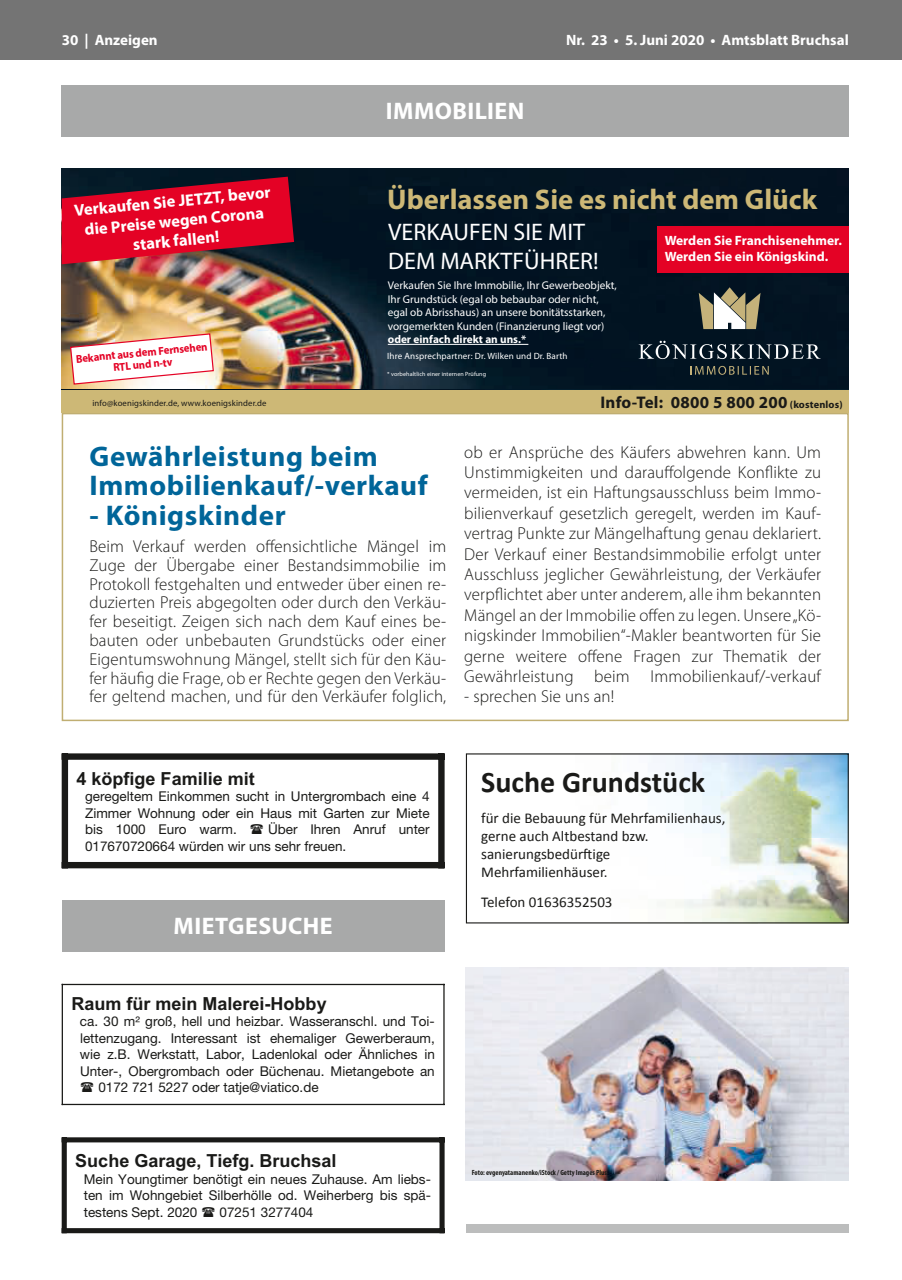
<style>
.page{position:relative;width:902px;height:1280px;background:#fff}
.page>*{position:absolute;margin:0;border:0;box-sizing:border-box;transform-origin:0 0}
.BRUCHS_Inhalt_vorder{font:700 30px "Calibri";color:#1a1a18}
.BRUCHS_Inhalt_vorder-2{font:700 28.5px/29.2px "Myriad Pro";letter-spacing:.02em;color:#006599}
.BRUCHS_Inhalt_vorder-3{font:700 28.5px "Myriad Pro";color:#cdb876}
.BRUCHS_Inhalt_vorder-4{font:24px/28.5px "Myriad Pro";color:#fff}
.BRUCHS_Inhalt_vorder-5{font:700 24px "Myriad Pro";letter-spacing:.02em;color:#fff}
.BRUCHS_Inhalt_vorder-6{font:700 18px "Arial";color:#1a1a18}
.BRUCHS_Inhalt_vorder-7{font:300 17.25px/20.4px "Myriad Pro";letter-spacing:.01em;color:#1a1a18;text-align:justify}
.BRUCHS_Inhalt_vorder-8{font:700 16.95px "Myriad Pro";letter-spacing:.015em;color:#1a1a18}
.BRUCHS_Inhalt_vorder-9{font:700 16.5px/19.8px "Myriad Pro";color:#fff;text-align:center}
.BRUCHS_Inhalt_vorder-10{font:15px/18px "Calibri";color:#1a1a18}
.BRUCHS_Inhalt_vorder-11{font:700 15px "Myriad Pro";color:#fff}
.BRUCHS_Titel_vordere{font:700 15px "Myriad Pro";color:#fff}
.BRUCHS_Inhalt_vorder-12{font:13.5px/16.5px "Helvetica Neue LT Std";color:#1a1a18;text-align:justify}
.BRUCHS_Inhalt_vorder-13{font:700 13.5px/16.2px "Myriad Pro";color:#fff}
.BRUCHS_Inhalt_vorder-14{font:700 11.4px/12.1px "Myriad Pro";color:#e40225;text-align:center;scale:.94 1}
.BRUCHS_Inhalt_vorder-15{font:11.25px/13.5px "Myriad Pro";color:#fff}
.BRUCHS_Inhalt_vorder-16{font:9.15px "Myriad Pro";letter-spacing:.015em;color:#fff}
.BRUCHS_Inhalt_vorder-17{font:8.7px "Myriad Pro";letter-spacing:.015em;color:#1a1a18}
.BRUCHS_Inhalt_vorder-18{font:700 condensed 7.5px "Myriad Pro";color:#1a1a18}
.BRUCHS_Inhalt_vorder-19{font:6px "Myriad Pro";letter-spacing:.015em;color:#fff}
.s1{font-weight:700}
.s2{font-size:10.35px}
</style>
<div class="page">
<div style="left:0;top:0;width:901px;height:60px;background:#747474"></div>
<div style="left:62px;top:85px;width:786px;height:51px;background:#a8a9a9"></div>
<div style="left:62px;top:900px;width:382px;height:51px;background:#a8a9a9"></div>
<img style="left:848px;top:796px;width:1px;height:85px">
<svg style="left:466px;top:753px;width:382px;height:170px"></svg>
<img style="left:62px;top:168px;width:786px;height:222px">
<svg style="left:698px;top:287px;width:62px;height:42px"></svg>
<svg style="left:638px;top:341px;width:182px;height:18px;background:#384651"></svg>
<svg style="left:690px;top:366px;width:78px;height:9px"></svg>
<div style="left:62px;top:413px;width:786px;height:308px;border:2px solid #c0ae72"></div>
<div style="left:62px;top:390px;width:786px;height:23px;background:#cdb876"></div>
<div style="left:657px;top:226px;width:191px;height:46px;background:#e40225"></div>
<hr style="left:388px;top:344px;width:140px;height:1px;background:#fff">
<svg style="left:69px;top:333px;width:145px;height:52px"></svg>
<svg style="left:62px;top:177px;width:232px;height:87px;background:#b50c28"></svg>
<div style="left:62px;top:1228px;width:382px;height:5px;background:#1a1a18"></div>
<div style="left:439px;top:1137px;width:5px;height:96px;background:#1a1a18"></div>
<div style="left:62px;top:1137px;width:382px;height:5px;background:#1a1a18"></div>
<div style="left:62px;top:1137px;width:5px;height:96px;background:#1a1a18"></div>
<div style="left:62px;top:862px;width:382px;height:6px;background:#1a1a18"></div>
<div style="left:438px;top:753px;width:6px;height:115px;background:#1a1a18"></div>
<div style="left:62px;top:753px;width:382px;height:7px;background:#1a1a18"></div>
<div style="left:62px;top:753px;width:6px;height:115px;background:#1a1a18"></div>
<hr style="left:62px;top:1104px;width:382px;height:1px;background:#1a1a18">
<hr style="left:443px;top:984px;width:1px;height:121px;background:#1a1a18">
<hr style="left:62px;top:984px;width:382px;height:1px;background:#1a1a18">
<hr style="left:62px;top:984px;width:1px;height:121px;background:#1a1a18">
<img style="left:466px;top:968px;width:382px;height:212px">
<div style="left:466px;top:1225px;width:382px;height:8px;background:#bcbdbd"></div>
<p class="BRUCHS_Titel_vordere" style="left:62px;top:30px;width:97px">30 | Anzeigen</p>
<p class="BRUCHS_Inhalt_vorder-11" style="left:566px;top:30px;width:284px">Nr. 23 • 5. Juni 2020 • Amtsblatt Bruchsal</p>
<p class="BRUCHS_Inhalt_vorder-9" style="left:73px;top:199px;width:199px;rotate:-5deg">Verkaufen Sie JETZT, bevor die Preise wegen Corona stark fallen!</p>
<p class="BRUCHS_Inhalt_vorder-14" style="left:75px;top:353px;width:142px;rotate:-6deg">Bekannt aus dem Fernsehen<br>RTL und n-tv</p>
<p class="BRUCHS_Inhalt_vorder-17" style="left:92px;top:397px;width:175px">info@koenigskinder.de, www.koenigskinder.de</p>
<p class="BRUCHS_Inhalt_vorder-5" style="left:386px;top:95px;width:140px">IMMOBILIEN</p>
<p class="BRUCHS_Inhalt_vorder-3" style="left:387px;top:184px;width:431px">Überlassen Sie es nicht dem Glück</p>
<p class="BRUCHS_Inhalt_vorder-4" style="left:388px;top:217px;width:212px">VERKAUFEN SIE MIT<br>DEM MARKTFÜHRER!</p>
<p class="BRUCHS_Inhalt_vorder-15" style="left:388px;top:279px;width:230px">Verkaufen Sie Ihre Immobilie, Ihr Gewerbeobjekt, Ihr Grundstück (egal ob bebaubar oder nicht, egal ob Abrisshaus) an unsere bonitätsstarken, vorgemerkten Kunden (Finanzierung liegt vor) <span class="s1">oder einfach direkt an uns.*</span></p>
<p class="BRUCHS_Inhalt_vorder-16" style="left:387px;top:351px;width:182px">Ihre Ansprechpartner: Dr. Wilken und Dr. Barth</p>
<p class="BRUCHS_Inhalt_vorder-19" style="left:387px;top:371px;width:100px">* vorbehaltlich einer internen Prüfung</p>
<p class="BRUCHS_Inhalt_vorder-13" style="left:664px;top:232px;width:179px">Werden Sie Franchisenehmer.<br>Werden Sie ein Königskind.</p>
<p class="BRUCHS_Inhalt_vorder-8" style="left:600px;top:393px;width:244px">Info-Tel: 0800 5 800 200 <span class="s2">(kostenlos)</span></p>
<p class="BRUCHS_Inhalt_vorder-2" style="left:89px;top:441px;width:340px">Gewährleistung beim<br>Immobilienkauf/-verkauf</p>
<p class="BRUCHS_Inhalt_vorder-2" style="left:89px;top:499px;width:198px">- Königskinder</p>
<p class="BRUCHS_Inhalt_vorder-7" style="left:89px;top:537px;width:358px;line-height:18.8px">Beim Verkauf werden offensichtliche Mängel im Zuge der Übergabe einer Bestandsimmobilie im Protokoll festgehalten und entweder über einen re&shy;duzierten Preis abgegolten oder durch den Verkäu&shy;fer beseitigt. Zeigen sich nach dem Kauf eines be&shy;bauten oder unbebauten Grundstücks oder einer Eigentumswohnung Mängel, stellt sich für den Käu&shy;fer häufig die Frage, ob er Rechte gegen den Verkäu&shy;fer geltend machen, und für den Verkäufer folglich,</p>
<p class="BRUCHS_Inhalt_vorder-7" style="left:464px;top:442px;width:358px">ob er Ansprüche des Käufers abwehren kann. Um Unstimmigkeiten und darauffolgende Konflikte zu vermeiden, ist ein Haftungsausschluss beim Immo&shy;bilienverkauf gesetzlich geregelt, werden im Kauf&shy;vertrag Punkte zur Mängelhaftung genau deklariert.<br>Der Verkauf einer Bestandsimmobilie erfolgt unter Ausschluss jeglicher Gewährleistung, der Verkäufer verpflichtet aber unter anderem, alle ihm bekannten Mängel an der Immobilie offen zu legen. Unsere„Kö&shy;nigskinder Immobilien“-Makler beantworten für Sie gerne weitere offene Fragen zur Thematik der Gewährleistung beim Immobilienkauf/-verkauf</p>
<p class="BRUCHS_Inhalt_vorder-7" style="left:464px;top:687px;width:152px">- sprechen Sie uns an!</p>
<p class="BRUCHS_Inhalt_vorder-6" style="left:77px;top:766px;width:180px">4 köpfige Familie mit</p>
<p class="BRUCHS_Inhalt_vorder-12" style="left:85px;top:788px;width:346px">geregeltem Einkommen sucht in Untergrombach eine 4<br>Zimmer Wohnung oder ein Haus mit Garten zur Miete bis 1000 Euro warm.</p>
<p class="BRUCHS_Inhalt_vorder-12" style="left:85px;top:821px;width:346px;text-indent:183px">Über Ihren Anruf unter<br>017670720664 würden wir uns sehr freuen.</p>
<p class="BRUCHS_Inhalt_vorder-5" style="left:174px;top:910px;width:160px">MIETGESUCHE</p>
<p class="BRUCHS_Inhalt_vorder-6" style="left:71px;top:991px;width:257px">Raum für mein Malerei-Hobby</p>
<p class="BRUCHS_Inhalt_vorder-12" style="left:80px;top:1013px;width:356px">ca. 30 m² groß, hell und heizbar. Wasseranschl. und Toi-</p>
<p class="BRUCHS_Inhalt_vorder-12" style="left:80px;top:1030px;width:356px">lettenzugang. Interessant ist ehemaliger Gewerberaum,</p>
<p class="BRUCHS_Inhalt_vorder-12" style="left:80px;top:1046px;width:356px">wie z.B. Werkstatt, Labor, Ladenlokal oder Ähnliches in</p>
<p class="BRUCHS_Inhalt_vorder-12" style="left:80px;top:1063px;width:356px">Unter-, Obergrombach oder Büchenau. Mietangebote an</p>
<p class="BRUCHS_Inhalt_vorder-12" style="left:98px;top:1079px;width:222px">0172 721 5227 oder tatje@viatico.de</p>
<p class="BRUCHS_Inhalt_vorder-6" style="left:75px;top:1149px;width:263px">Suche Garage, Tiefg. Bruchsal</p>
<p class="BRUCHS_Inhalt_vorder-12" style="left:84px;top:1170px;width:348px">Mein Youngtimer benötigt ein neues Zuhause. Am liebs&shy;ten im Wohngebiet Silberhölle od. Weiherberg bis spä&shy;testens Sept. 2020</p>
<p class="BRUCHS_Inhalt_vorder-12" style="left:219px;top:1203px;width:95px">07251 3277404</p>
<p class="BRUCHS_Inhalt_vorder" style="left:481px;top:763px;width:225px">Suche Grundstück</p>
<p class="BRUCHS_Inhalt_vorder-10" style="left:481px;top:808px;width:246px">für die Bebauung für Mehrfamilienhaus, gerne auch Altbestand bzw. sanierungsbedürftige<br>Mehrfamilienhäuser.</p>
<p class="BRUCHS_Inhalt_vorder-10" style="left:481px;top:893px;width:133px">Telefon 01636352503</p>
<p class="BRUCHS_Inhalt_vorder-18" style="left:471px;top:1168px;width:137px">Foto: evgenyatamanenko/iStock / Getty Images Plus</p>
</div>
